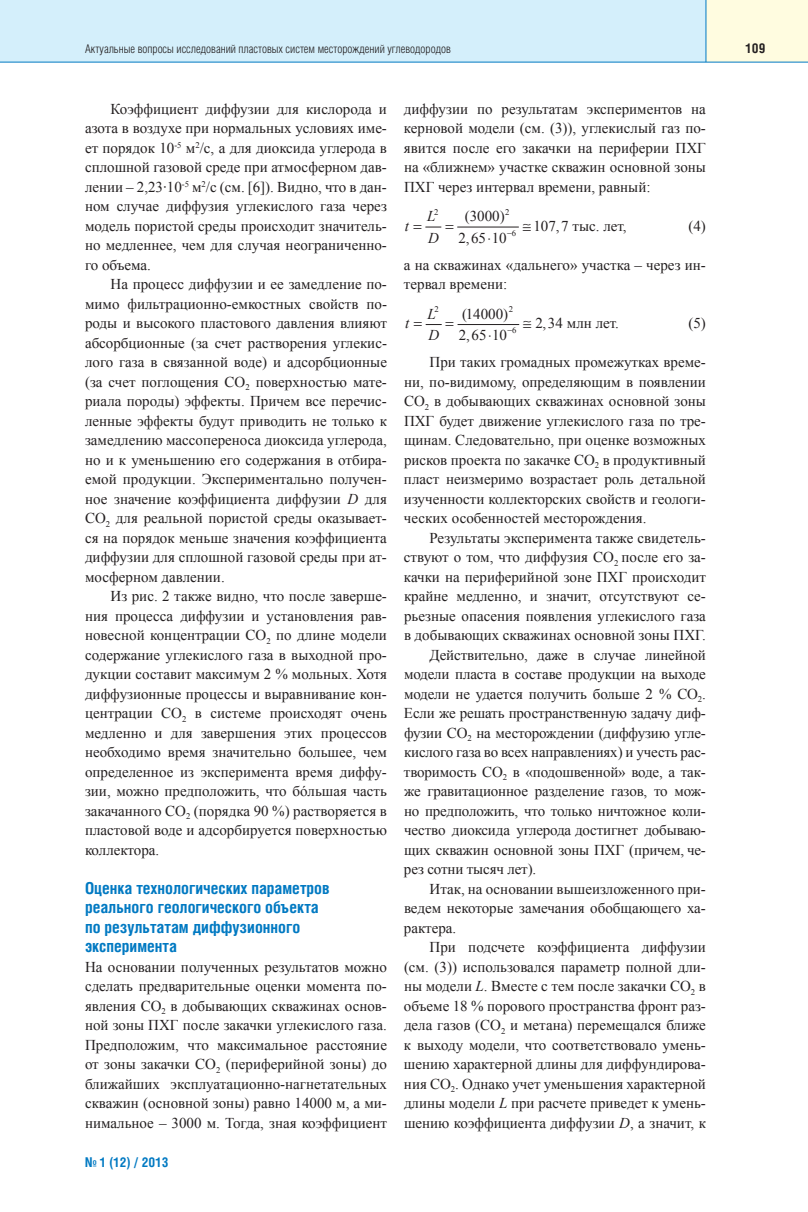
<style>
.page{position:relative;width:808px;height:1212px;background:#fff}
.page>*{position:absolute;margin:0;border:0;box-sizing:border-box;transform-origin:0 0}
.t1{font:700 16.5px/19.5px "Helios Cond";color:#0079c2}
.t2{font:15px/19.5px "Times New Roman";color:#231f20;text-align:justify}
.t3{font:15px "Times New Roman";color:#231f20}
.t4{font:italic 15px "Times New Roman";color:#231f20}
.t5{font:700 13.5px "Helios Cond";color:#0079c2}
.t6{font:700 13.5px "Helios Cond";color:#231f20}
.t7{font:300 12px "Helios Cond";color:#231f20}
.t8{font:8.7px "Times New Roman";color:#231f20}
.s1{font-style:italic}
.s2{font-style:inherit}
</style>
<div class="page">
<div style="left:0;top:0;width:706px;height:62px;background:#d4effb"></div>
<div style="left:706px;top:0;width:102px;height:62px;background:#fffce0"></div>
<hr style="left:0;top:62px;width:808px;height:1px;background:#0079c2">
<hr style="left:705px;top:0;width:1px;height:62px;background:#0079c2">
<hr style="left:457px;top:227px;width:61px;height:1px;background:#231f20">
<hr style="left:458px;top:324px;width:61px;height:1px;background:#231f20">
<svg style="left:425px;top:226px;width:17px;height:2px"></svg>
<svg style="left:425px;top:324px;width:17px;height:1px"></svg>
<svg style="left:507px;top:226px;width:12px;height:2px"></svg>
<p class="t7" style="left:85px;top:45px;width:367px">Актуальные вопросы исследований пластовых систем месторождений углеводородов</p>
<p class="t6" style="left:745px;top:44px;width:21px">109</p>
<p class="t2" style="left:85px;top:99px;width:303px;text-indent:26px">Коэффициент диффузии для кислорода и азота в воздухе при нормальных условиях име&shy;ет порядок 10<sup>-5</sup> м<sup>2</sup>/с, а для диоксида углерода в сплошной газовой среде при атмосферном дав&shy;лении – 2,23·10<sup>-5</sup> м<sup>2</sup>/с (см. [6]). Видно, что в дан&shy;ном случае диффузия углекислого газа через модель пористой среды происходит значитель&shy;но медленнее, чем для случая неограниченно&shy;го объема.</p>
<p class="t2" style="left:85px;top:274px;width:303px;text-indent:26px">На процесс диффузии и ее замедление по&shy;мимо фильтрационно-емкостных свойств по&shy;роды и высокого пластового давления влияют абсорбционные (за счет растворения углекис&shy;лого газа в связанной воде) и адсорбционные (за счет поглощения СО<sub>2</sub> поверхностью мате&shy;риала породы) эффекты. Причем все перечис&shy;ленные эффекты будут приводить не только к замедлению массопереноса диоксида углерода, но и к уменьшению его содержания в отбира&shy;емой продукции. Экспериментально получен&shy;ное значение коэффициента диффузии <span class="s1">D</span> для СО<sub>2</sub> для реальной пористой среды оказывает&shy;ся на порядок меньше значения коэффициента диффузии для сплошной газовой среды при ат&shy;мосферном давлении.</p>
<p class="t2" style="left:85px;top:586px;width:303px;text-indent:26px">Из рис. 2 также видно, что после заверше&shy;ния процесса диффузии и установления рав&shy;новесной концентрации СО<sub>2</sub> по длине модели содержание углекислого газа в выходной про&shy;дукции составит максимум 2 % мольных. Хотя диффузионные процессы и выравнивание кон&shy;центрации СО<sub>2</sub> в системе происходят очень медленно и для завершения этих процессов необходимо время значительно большее, чем определенное из эксперимента время диффу&shy;зии, можно предположить, что бóльшая часть закачанного СО<sub>2</sub> (порядка 90 %) растворяется в пластовой воде и адсорбируется поверхностью коллектора.</p>
<p class="t1" style="left:85px;top:880px;width:246px">Оценка технологических параметров реального геологического объекта по результатам диффузионного эксперимента</p>
<p class="t2" style="left:85px;top:957px;width:303px">На основании полученных результатов можно сделать предварительные оценки момента по&shy;явления СО<sub>2</sub> в добывающих скважинах основ&shy;ной зоны ПХГ после закачки углекислого газа.<br>Предположим, что максимальное расстояние от зоны закачки СО<sub>2</sub> (периферийной зоны) до ближайших эксплуатационно-нагнетательных скважин (основной зоны) равно 14000 м, а ми&shy;нимальное – 3000 м. Тогда, зная коэффициент</p>
<p class="t5" style="left:85px;top:1158px;width:85px">№ 1 (12) / 2013</p>
<p class="t2" style="left:404px;top:99px;width:303px">диффузии по результатам экспериментов на керновой модели (см. (3)), углекислый газ по&shy;явится после его закачки на периферии ПХГ на «ближнем» участке скважин основной зоны ПХГ через интервал времени, равный:</p>
<p class="t8" style="left:434px;top:207px;width:6px">2</p>
<p class="t8" style="left:505px;top:207px;width:6px">2</p>
<p class="t8" style="left:512px;top:228px;width:6px">6</p>
<p class="t3" style="left:465px;top:208px;width:41px">(3000)</p>
<p class="t4" style="left:427px;top:208px;width:10px">L</p>
<p class="t2" style="left:688px;top:216px;width:19px">(4)</p>
<p class="t2" style="left:404px;top:255px;width:303px">а на скважинах «дальнего» участка – через ин&shy;тервал времени:</p>
<p class="t8" style="left:435px;top:304px;width:6px">2</p>
<p class="t8" style="left:509px;top:304px;width:6px">2</p>
<p class="t8" style="left:512px;top:326px;width:6px">6</p>
<p class="t2" style="left:533px;top:216px;width:95px"><span class="s2">107,7</span> тыс. лет,</p>
<p class="t4" style="left:405px;top:217px;width:6px">t</p>
<p class="t3" style="left:458px;top:229px;width:50px">2,65 10</p>
<p class="t4" style="left:428px;top:229px;width:12px">D</p>
<p class="t3" style="left:462px;top:305px;width:48px">(14000)</p>
<p class="t4" style="left:427px;top:305px;width:10px">L</p>
<p class="t2" style="left:688px;top:313px;width:19px">(5)</p>
<p class="t2" style="left:404px;top:352px;width:303px;text-indent:26px">При таких громадных промежутках време&shy;ни, по-видимому, определяющим в появлении СО<sub>2</sub> в добывающих скважинах основной зоны ПХГ будет движение углекислого газа по тре&shy;щинам. Следовательно, при оценке возможных рисков проекта по закачке СО<sub>2</sub> в продуктивный пласт неизмеримо возрастает роль детальной изученности коллекторских свойств и геологи&shy;ческих особенностей месторождения.</p>
<p class="t2" style="left:429px;top:528px;width:278px">Результаты эксперимента также свидетель-</p>
<p class="t2" style="left:404px;top:547px;width:303px">ствуют о том, что диффузия СО<sub>2</sub> после его за-</p>
<p class="t2" style="left:404px;top:567px;width:303px">качки на периферийной зоне ПХГ происходит</p>
<p class="t2" style="left:404px;top:586px;width:303px">крайне медленно, и значит, отсутствуют се-</p>
<p class="t2" style="left:404px;top:606px;width:303px">рьезные опасения появления углекислого газа</p>
<p class="t2" style="left:404px;top:625px;width:303px">в добывающих скважинах основной зоны ПХГ.</p>
<p class="t2" style="left:429px;top:645px;width:278px">Действительно, даже в случае линейной</p>
<p class="t2" style="left:404px;top:664px;width:303px">модели пласта в составе продукции на выходе</p>
<p class="t2" style="left:404px;top:684px;width:303px">модели не удается получить больше 2 % СО<sub>2</sub>.</p>
<p class="t2" style="left:404px;top:703px;width:303px">Если же решать пространственную задачу диф-</p>
<p class="t2" style="left:404px;top:723px;width:303px">фузии СО<sub>2</sub> на месторождении (диффузию угле-</p>
<p class="t2" style="left:404px;top:742px;width:303px">кислого газа во всех направлениях) и учесть рас-</p>
<p class="t2" style="left:404px;top:762px;width:303px">творимость СО<sub>2</sub> в «подошвенной» воде, а так-</p>
<p class="t2" style="left:404px;top:781px;width:303px">же гравитационное разделение газов, то мож-</p>
<p class="t2" style="left:404px;top:801px;width:303px">но предположить, что только ничтожное коли-</p>
<p class="t2" style="left:404px;top:820px;width:303px">чество диоксида углерода достигнет добываю-</p>
<p class="t2" style="left:404px;top:840px;width:303px">щих скважин основной зоны ПХГ (причем, че-</p>
<p class="t2" style="left:404px;top:859px;width:134px">рез сотни тысяч лет).</p>
<p class="t2" style="left:429px;top:879px;width:278px">Итак, на основании вышеизложенного при-</p>
<p class="t2" style="left:404px;top:898px;width:303px">ведем некоторые замечания обобщающего ха-</p>
<p class="t2" style="left:404px;top:918px;width:54px">рактера.</p>
<p class="t2" style="left:429px;top:937px;width:278px">При подсчете коэффициента диффузии</p>
<p class="t2" style="left:404px;top:957px;width:303px">(см. (3)) использовался параметр полной дли-</p>
<p class="t2" style="left:404px;top:976px;width:303px">ны модели <span class="s1">L</span>. Вместе с тем после закачки СО<sub>2</sub> в</p>
<p class="t2" style="left:404px;top:996px;width:303px">объеме 18 % порового пространства фронт раз-</p>
<p class="t2" style="left:404px;top:1015px;width:303px">дела газов (СО<sub>2</sub> и метана) перемещался ближе</p>
<p class="t2" style="left:404px;top:1035px;width:303px">к выходу модели, что соответствовало умень-</p>
<p class="t2" style="left:404px;top:1054px;width:303px">шению характерной длины для диффундирова-</p>
<p class="t2" style="left:404px;top:1074px;width:303px">ния СО<sub>2</sub>. Однако учет уменьшения характерной</p>
<p class="t2" style="left:404px;top:1093px;width:303px">длины модели <span class="s1">L</span> при расчете приведет к умень-</p>
<p class="t2" style="left:404px;top:1113px;width:303px">шению коэффициента диффузии <span class="s1">D</span>, а значит, к</p>
<p class="t2" style="left:535px;top:313px;width:85px"><span class="s2">2,34</span> млн лет.</p>
<p class="t4" style="left:405px;top:315px;width:6px">t</p>
<p class="t3" style="left:459px;top:327px;width:50px">2,65 10</p>
<p class="t4" style="left:428px;top:327px;width:12px">D</p>
</div>
